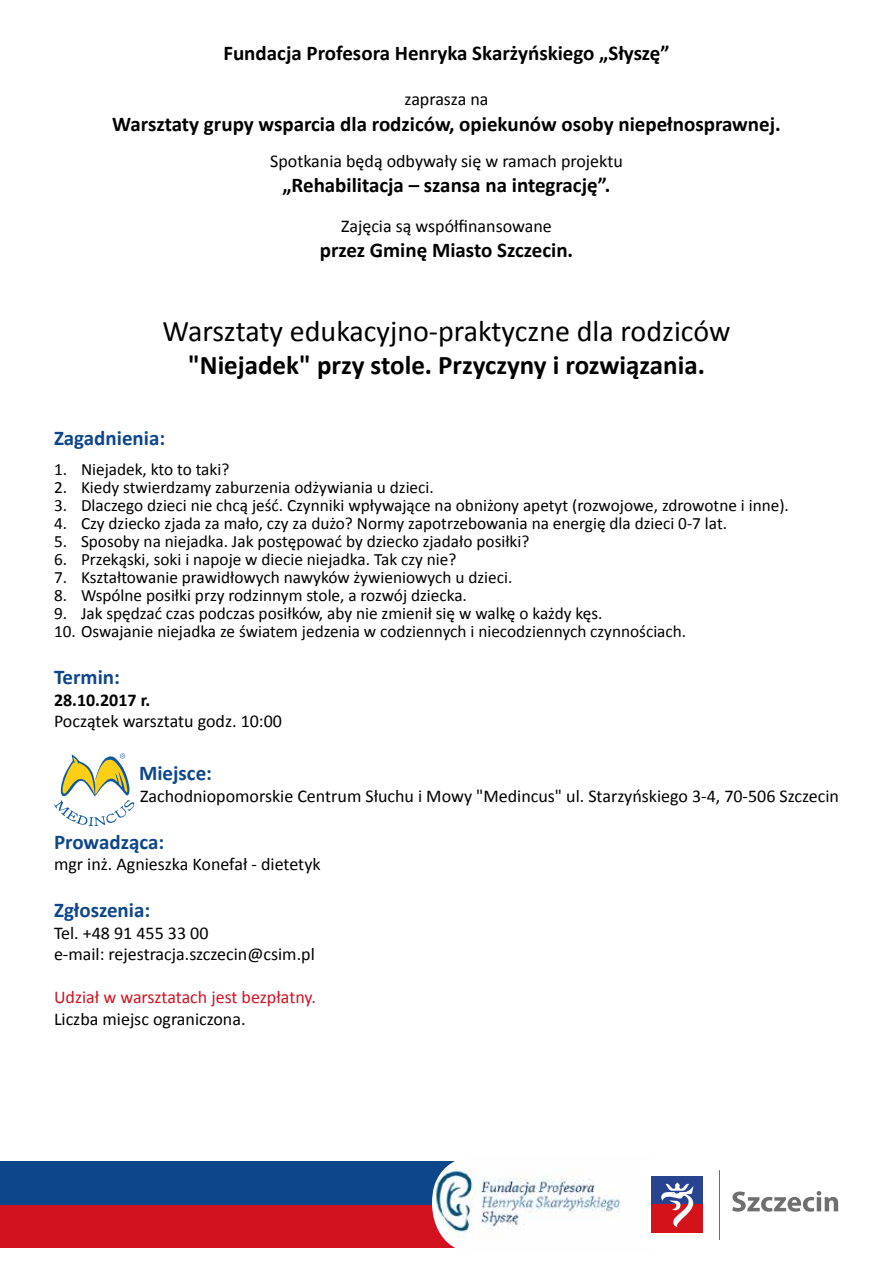
<style>
.page{position:relative;width:893px;height:1263px;background:#fff}
.page>*{position:absolute;margin:0;border:0;box-sizing:border-box;transform-origin:0 0}
.t1{font:30px "Calibri";color:#000}
.t2{font:700 27px "Calibri";color:#000}
.t3{font:700 21px "Calibri";color:#000}
.t4{font:700 21px "Calibri";color:#0e468b}
.t5{font:18px/21.6px "Calibri";color:#000}
.t6{font:18px "Calibri";color:#d31121}
.t7{font:700 18px "Calibri";color:#000}
.t8{font:17.25px "Calibri";color:#000}
</style>
<div class="page">
<svg style="left:54px;top:753px;width:80px;height:73px"></svg>
<div style="left:0;top:1204px;width:839px;height:43px;background:#d3121f"></div>
<div style="left:0;top:1161px;width:839px;height:43px;background:#0e468b"></div>
<img style="left:432px;top:1161px;width:205px;height:87px">
<div style="left:637px;top:1161px;width:211px;height:86px;background:#fff"></div>
<div style="left:651px;top:1176px;width:52px;height:29px;background:#284491"></div>
<div style="left:651px;top:1205px;width:52px;height:28px;background:#d3121a"></div>
<svg style="left:660px;top:1182px;width:33px;height:45px"></svg>
<svg style="left:732px;top:1191px;width:106px;height:21px"></svg>
<hr style="left:719px;top:1170px;width:1px;height:70px;background:#706f6f">
<p class="t3" style="left:223px;top:40px;width:448px">Fundacja Profesora Henryka Skarżyńskiego „Słyszę”</p>
<p class="t5" style="left:405px;top:89px;width:85px">zaprasza na</p>
<p class="t3" style="left:112px;top:110px;width:670px">Warsztaty grupy wsparcia dla rodziców, opiekunów osoby niepełnosprawnej.</p>
<p class="t5" style="left:270px;top:150px;width:354px">Spotkania będą odbywały się w ramach projektu</p>
<p class="t3" style="left:282px;top:171px;width:330px">„Rehabilitacja – szansa na integrację”.</p>
<p class="t5" style="left:341px;top:215px;width:212px">Zajęcia są współfinansowane</p>
<p class="t3" style="left:320px;top:236px;width:255px">przez Gminę Miasto Szczecin.</p>
<h1 class="t1" style="left:162px;top:312px;width:570px">Warsztaty edukacyjno-praktyczne dla rodziców</h1>
<h2 class="t2" style="left:188px;top:348px;width:518px">"Niejadek" przy stole. Przyczyny i rozwiązania.</h2>
<p class="t4" style="left:54px;top:425px;width:113px">Zagadnienia:</p>
<p class="t8" style="left:54px;top:459px;width:177px">1. Niejadek, kto to taki?</p>
<p class="t8" style="left:54px;top:477px;width:381px">2. Kiedy stwierdzamy zaburzenia odżywiania u dzieci.</p>
<p class="t8" style="left:54px;top:495px;width:736px">3. Dlaczego dzieci nie chcą jeść. Czynniki wpływające na obniżony apetyt (rozwojowe, zdrowotne i inne).</p>
<p class="t8" style="left:54px;top:513px;width:675px">4. Czy dziecko zjada za mało, czy za dużo? Normy zapotrzebowania na energię dla dzieci 0-7 lat.</p>
<p class="t8" style="left:54px;top:531px;width:477px">5. Sposoby na niejadka. Jak postępować by dziecko zjadało posiłki?</p>
<p class="t8" style="left:54px;top:549px;width:404px">6. Przekąski, soki i napoje w diecie niejadka. Tak czy nie?</p>
<p class="t8" style="left:54px;top:567px;width:460px">7. Kształtowanie prawidłowych nawyków żywieniowych u dzieci.</p>
<p class="t8" style="left:54px;top:585px;width:414px">8. Wspólne posiłki przy rodzinnym stole, a rozwój dziecka.</p>
<p class="t8" style="left:54px;top:603px;width:550px">9. Jak spędzać czas podczas posiłków, aby nie zmienił się w walkę o każdy kęs.</p>
<p class="t8" style="left:54px;top:620px;width:634px">10. Oswajanie niejadka ze światem jedzenia w codziennych i niecodziennych czynnościach.</p>
<p class="t4" style="left:54px;top:664px;width:67px">Termin:</p>
<p class="t7" style="left:54px;top:688px;width:98px">28.10.2017 r.</p>
<p class="t5" style="left:54px;top:710px;width:230px">Początek warsztatu godz. 10:00</p>
<p class="t4" style="left:139px;top:760px;width:74px">Miejsce:</p>
<p class="t5" style="left:140px;top:785px;width:700px">Zachodniopomorskie Centrum Słuchu i Mowy "Medincus" ul. Starzyńskiego 3-4, 70-506 Szczecin</p>
<p class="t4" style="left:54px;top:828px;width:112px">Prowadząca:</p>
<p class="t5" style="left:54px;top:853px;width:268px">mgr inż. Agnieszka Konefał - dietetyk</p>
<p class="t4" style="left:54px;top:896px;width:98px">Zgłoszenia:</p>
<p class="t5" style="left:54px;top:922px;width:262px">Tel. +48 91 455 33 00<br>e-mail: rejestracja.szczecin@csim.pl</p>
<p class="t6" style="left:54px;top:986px;width:263px">Udział w warsztatach jest bezpłatny.</p>
<p class="t5" style="left:54px;top:1008px;width:193px">Liczba miejsc ograniczona.</p>
</div>
